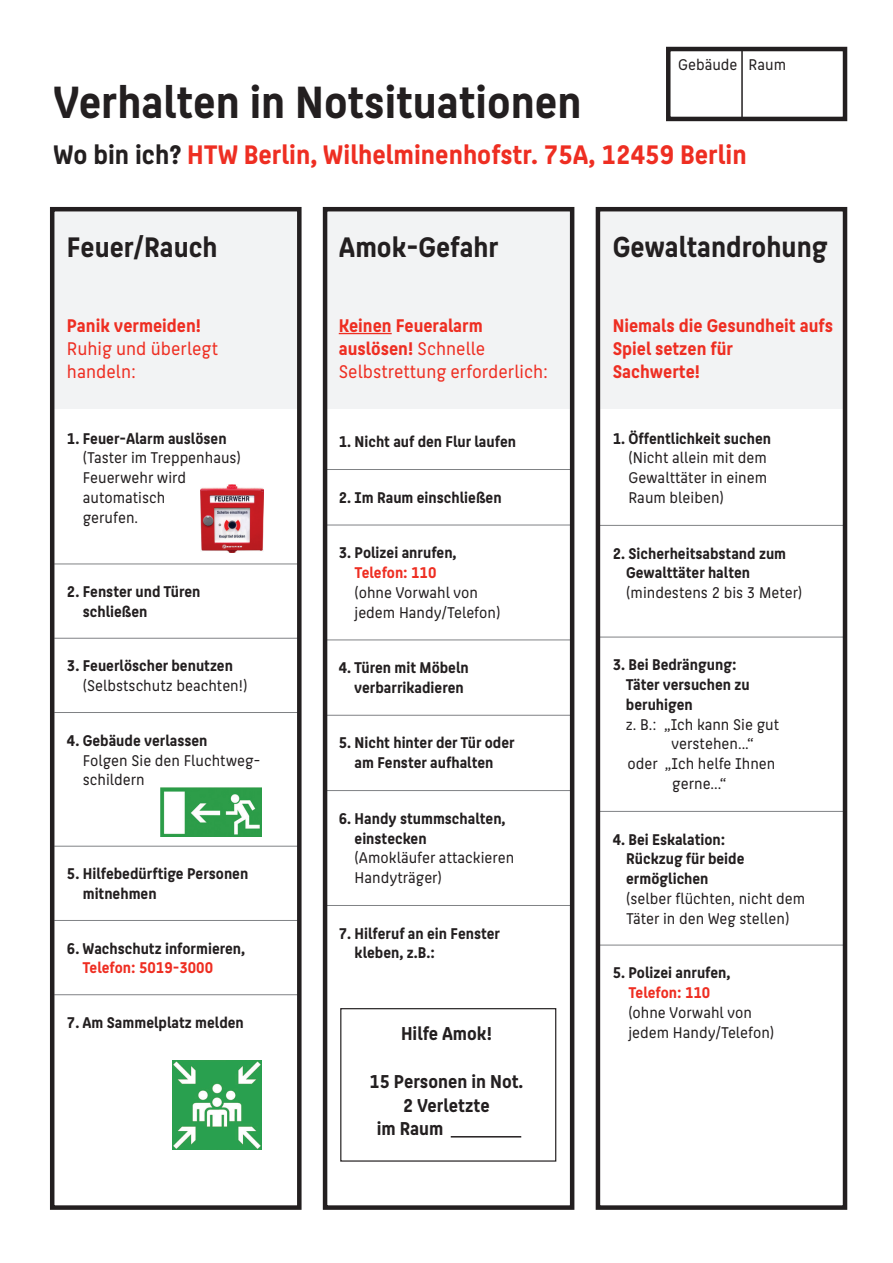
<style>
.page{position:relative;width:893px;height:1263px;background:#fff}
.page>*{position:absolute;margin:0;border:0;box-sizing:border-box;transform-origin:0 0}
.t1{font:700 48px "HTW Berlin";color:#231f20}
.t2{font:700 30.75px "HTW Berlin";color:#231f20}
.t3{font:700 30px "HTW Berlin";color:#231f20}
.t4{font:700 28.5px "HTW Berlin";color:#ee2e22}
.t5{font:700 19.8px "HTW Berlin";color:#231f20}
.t6{font:19.5px/23.4px "HTW Berlin";color:#ee2e22}
.t7{font:700 19.5px/23.4px "HTW Berlin";color:#ee2e22}
.t8{font:16.5px/19.8px "HTW Berlin";color:#231f20}
.t9{font:700 16.5px/19.8px "HTW Berlin";color:#231f20}
.s1{color:#231f20}
.s2{font-weight:700}
.s3{color:#ee2e22}
.s4{font-weight:700;color:#ee2e22}
</style>
<div class="page">
<div style="left:598px;top:209px;width:246px;height:200px;background:#f2f3f4"></div>
<div style="left:325px;top:209px;width:245px;height:200px;background:#f2f3f4"></div>
<div style="left:52px;top:209px;width:246px;height:200px;background:#f2f3f4"></div>
<hr style="left:326px;top:469px;width:244px;height:1px;background:#808285">
<hr style="left:326px;top:525px;width:244px;height:1px;background:#808285">
<hr style="left:326px;top:640px;width:244px;height:1px;background:#808285">
<hr style="left:326px;top:715px;width:244px;height:1px;background:#808285">
<hr style="left:326px;top:790px;width:244px;height:1px;background:#808285">
<hr style="left:326px;top:905px;width:244px;height:1px;background:#808285">
<hr style="left:339px;top:333px;width:53px;height:1px;background:#ee2e22">
<hr style="left:600px;top:525px;width:244px;height:1px;background:#808285">
<hr style="left:600px;top:637px;width:244px;height:1px;background:#808285">
<hr style="left:600px;top:811px;width:244px;height:1px;background:#808285">
<hr style="left:600px;top:945px;width:244px;height:1px;background:#808285">
<hr style="left:54px;top:564px;width:245px;height:1px;background:#808285">
<hr style="left:54px;top:638px;width:245px;height:1px;background:#808285">
<hr style="left:54px;top:712px;width:245px;height:1px;background:#808285">
<hr style="left:54px;top:846px;width:245px;height:1px;background:#808285">
<hr style="left:54px;top:920px;width:245px;height:1px;background:#808285">
<hr style="left:54px;top:994px;width:245px;height:1px;background:#808285">
<img style="left:161px;top:788px;width:100px;height:49px">
<img style="left:173px;top:1060px;width:88px;height:89px">
<img style="left:201px;top:485px;width:62px;height:67px">
<div style="left:340px;top:1008px;width:216px;height:153px;border:1px solid #231f20"></div>
<hr style="left:741px;top:50px;width:2px;height:67px;background:#231f20">
<hr style="left:451px;top:1136px;width:70px;height:1px;background:#231f20">
<div style="left:666px;top:47px;width:181px;height:74px;border:4px solid #231f20"></div>
<div style="left:323px;top:207px;width:251px;height:1003px;border:4px solid #231f20"></div>
<div style="left:596px;top:207px;width:251px;height:1003px;border:4px solid #231f20"></div>
<div style="left:50px;top:207px;width:252px;height:1003px;border:4px solid #231f20"></div>
<p class="t8" style="left:678px;top:55px;width:109px">Gebäude Raum</p>
<p class="t1" style="left:53px;top:75px;width:530px">Verhalten in Notsituationen</p>
<p class="t4" style="left:53px;top:139px;width:695px"><span class="s1">Wo bin ich?</span> HTW Berlin, Wilhelminenhofstr. 75A, 12459 Berlin</p>
<p class="t3" style="left:67px;top:230px;width:152px">Feuer/Rauch</p>
<p class="t7" style="left:67px;top:314px;width:136px">Panik vermeiden!</p>
<p class="t6" style="left:67px;top:337px;width:153px">Ruhig und überlegt handeln:</p>
<p class="t8" style="left:83px;top:428px;width:160px;text-indent:-16px"><span class="s2">1. Feuer-Alarm auslösen </span>(Taster im Treppenhaus)<br>Feuerwehr wird automatisch<br>gerufen.</p>
<p class="t9" style="left:83px;top:582px;width:119px;text-indent:-16px">2. Fenster und Türen schließen</p>
<p class="t8" style="left:83px;top:656px;width:166px;text-indent:-16px"><span class="s2">3. Feuerlöscher benutzen </span>(Selbstschutz beachten!)</p>
<p class="t8" style="left:83px;top:730px;width:179px;text-indent:-16px"><span class="s2">4. Gebäude verlassen<br></span>Folgen Sie den Fluchtweg&shy;schildern</p>
<p class="t9" style="left:83px;top:864px;width:167px;text-indent:-16px">5. Hilfebedürftige Personen mitnehmen</p>
<p class="t9" style="left:83px;top:938px;width:164px;text-indent:-16px">6. Wachschutz informieren,<br><span class="s3">Telefon: 5019-3000</span></p>
<p class="t9" style="left:67px;top:1013px;width:178px">7. Am Sammelplatz melden</p>
<p class="t3" style="left:339px;top:230px;width:161px">Amok-Gefahr</p>
<p class="t6" style="left:339px;top:314px;width:211px"><span class="s2">Keinen Feueralarm auslösen!</span> Schnelle<br>Selbstrettung erforderlich:</p>
<p class="t9" style="left:339px;top:432px;width:179px">1. Nicht auf den Flur laufen</p>
<p class="t9" style="left:339px;top:488px;width:164px">2. Im Raum einschließen</p>
<p class="t8" style="left:355px;top:543px;width:147px;text-indent:-16px"><span class="s2">3. Polizei anrufen,<br></span><span class="s4">Telefon: 110<br></span>(ohne Vorwahl von jedem Handy/Telefon)</p>
<p class="t9" style="left:354px;top:658px;width:116px;text-indent:-15px">4. Türen mit Möbeln verbarrikadieren</p>
<p class="t9" style="left:339px;top:733px;width:177px;text-align:center">5. Nicht hinter der Tür oder am Fenster aufhalten</p>
<p class="t8" style="left:355px;top:809px;width:161px;text-indent:-16px"><span class="s2">6. Handy stummschalten, einstecken<br></span>(Amokläufer attackieren<br>Handyträger)</p>
<p class="t9" style="left:355px;top:923px;width:147px;text-indent:-16px">7. Hilferuf an ein Fenster kleben, z.B.:</p>
<p class="t5" style="left:401px;top:1023px;width:92px">Hilfe Amok!</p>
<p class="t5" style="left:370px;top:1070px;width:155px">15 Personen in Not.</p>
<p class="t5" style="left:403px;top:1094px;width:88px">2 Verletzte</p>
<p class="t5" style="left:377px;top:1118px;width:68px">im Raum</p>
<p class="t2" style="left:613px;top:230px;width:216px">Gewaltandrohung</p>
<p class="t7" style="left:613px;top:314px;width:222px">Niemals die Gesundheit aufs<br>Spiel setzen für<br>Sachwerte!</p>
<p class="t8" style="left:628px;top:428px;width:144px;text-indent:-16px"><span class="s2">1. Öffentlichkeit suchen </span>(Nicht allein mit dem<br>Gewalttäter in einem<br>Raum bleiben)</p>
<p class="t9" style="left:613px;top:543px;width:175px">2. Sicherheitsabstand zum</p>
<p class="t8" style="left:626px;top:563px;width:178px"><span class="s2">Gewalttäter halten </span>(mindestens 2 bis 3 Meter)</p>
<p class="t9" style="left:613px;top:655px;width:125px">3. Bei Bedrängung:</p>
<p class="t9" style="left:626px;top:675px;width:125px">Täter versuchen zu</p>
<p class="t9" style="left:626px;top:695px;width:68px">beruhigen</p>
<p class="t8" style="left:626px;top:714px;width:155px">z. B.: „Ich kann Sie gut</p>
<p class="t8" style="left:671px;top:734px;width:84px">verstehen...“</p>
<p class="t8" style="left:627px;top:754px;width:149px;text-align:center">oder „Ich helfe Ihnen gerne...“</p>
<p class="t9" style="left:613px;top:829px;width:114px">4. Bei Eskalation:</p>
<p class="t8" style="left:626px;top:849px;width:181px"><span class="s2">Rückzug für beide ermöglichen<br></span>(selber flüchten, nicht dem<br>Täter in den Weg stellen)</p>
<p class="t8" style="left:628px;top:963px;width:147px;text-indent:-16px"><span class="s2">5. Polizei anrufen,<br></span><span class="s4">Telefon: 110<br></span>(ohne Vorwahl von jedem Handy/Telefon)</p>
</div>
